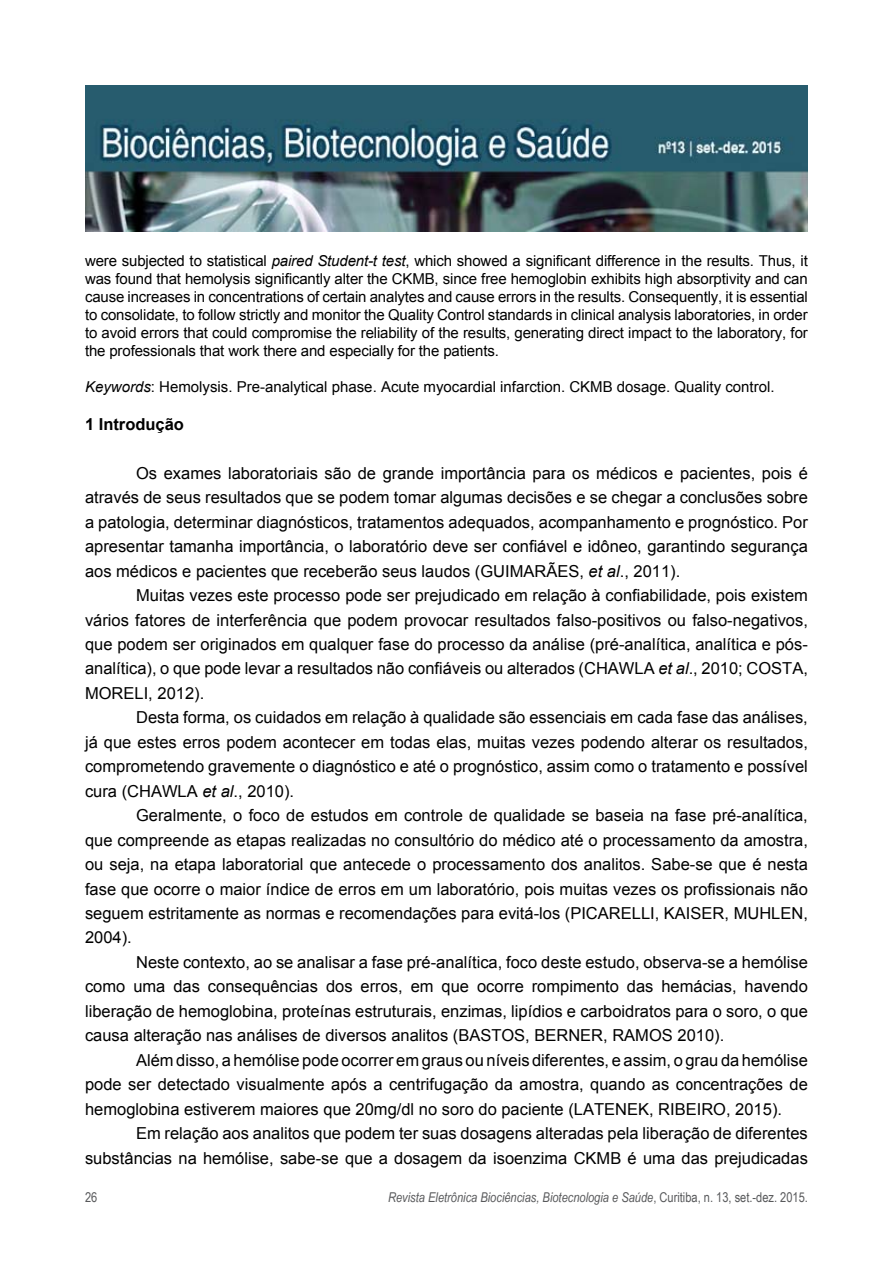
<style>
.page{position:relative;width:893px;height:1263px;background:#fff}
.page>*{position:absolute;margin:0;border:0;box-sizing:border-box;transform-origin:0 0}
.t1{font:16.5px/24.5px "Arial";color:#000;text-align:justify}
.t2{font:700 16.5px "Arial";color:#000}
.t3{font:15px/18px "Arial";color:#000;text-align:justify}
.t4{font:italic 13.5px "Arial Narrow";color:#58595b}
.t5{font:13.5px "Arial Narrow";color:#58595b}
.s1{font-style:italic}
.s2{font-style:normal}
</style>
<div class="page">
<img style="left:85px;top:85px;width:723px;height:146px">
<p class="t3" style="left:85px;top:252px;width:724px">were subjected to statistical <span class="s1">paired Student-t test</span>, which showed a significant difference in the results. Thus, it was found that hemolysis significantly alter the CKMB, since free hemoglobin exhibits high absorptivity and can cause increases in concentrations of certain analytes and cause errors in the results. Consequently, it is essential to consolidate, to follow strictly and monitor the Quality Control standards in clinical analysis laboratories, in order to avoid errors that could compromise the reliability of the results, generating direct impact to the laboratory, for the professionals that work there and especially for the patients.</p>
<p class="t3" style="left:85px;top:378px;width:691px"><span class="s1">Keywords</span>: Hemolysis. Pre-analytical phase. Acute myocardial infarction. CKMB dosage. Quality control.</p>
<p class="t2" style="left:85px;top:413px;width:101px">1 Introdução</p>
<p class="t1" style="left:85px;top:461px;width:724px;text-indent:51px">Os exames laboratoriais são de grande importância para os médicos e pacientes, pois é através de seus resultados que se podem tomar algumas decisões e se chegar a conclusões sobre a patologia, determinar diagnósticos, tratamentos adequados, acompanhamento e prognóstico. Por apresentar tamanha importância, o laboratório deve ser confiável e idôneo, garantindo segurança aos médicos e pacientes que receberão seus laudos (GUIMARÃES, <span class="s1">et al</span>., 2011).</p>
<p class="t1" style="left:85px;top:583px;width:724px;text-indent:51px">Muitas vezes este processo pode ser prejudicado em relação à confiabilidade, pois existem vários fatores de interferência que podem provocar resultados falso-positivos ou falso-negativos, que podem ser originados em qualquer fase do processo da análise (pré-analítica, analítica e pós&shy;analítica), o que pode levar a resultados não confiáveis ou alterados (CHAWLA <span class="s1">et al</span>., 2010; COSTA, MORELI, 2012).</p>
<p class="t1" style="left:85px;top:705px;width:724px;text-indent:51px">Desta forma, os cuidados em relação à qualidade são essenciais em cada fase das análises, já que estes erros podem acontecer em todas elas, muitas vezes podendo alterar os resultados, comprometendo gravemente o diagnóstico e até o prognóstico, assim como o tratamento e possível cura (CHAWLA <span class="s1">et al</span>., 2010).</p>
<p class="t1" style="left:85px;top:803px;width:724px;text-indent:51px">Geralmente, o foco de estudos em controle de qualidade se baseia na fase pré-analítica, que compreende as etapas realizadas no consultório do médico até o processamento da amostra, ou seja, na etapa laboratorial que antecede o processamento dos analitos. Sabe-se que é nesta fase que ocorre o maior índice de erros em um laboratório, pois muitas vezes os profissionais não seguem estritamente as normas e recomendações para evitá-los (PICARELLI, KAISER, MUHLEN, 2004).</p>
<p class="t1" style="left:85px;top:950px;width:724px;text-indent:51px">Neste contexto, ao se analisar a fase pré-analítica, foco deste estudo, observa-se a hemólise como uma das consequências dos erros, em que ocorre rompimento das hemácias, havendo liberação de hemoglobina, proteínas estruturais, enzimas, lipídios e carboidratos para o soro, o que causa alteração nas análises de diversos analitos (BASTOS, BERNER, RAMOS 2010).</p>
<p class="t1" style="left:85px;top:1048px;width:724px;text-indent:51px">Além disso, a hemólise pode ocorrer em graus ou níveis diferentes, e assim, o grau da hemólise pode ser detectado visualmente após a centrifugação da amostra, quando as concentrações de hemoglobina estiverem maiores que 20mg/dl no soro do paciente (LATENEK, RIBEIRO, 2015).</p>
<p class="t1" style="left:85px;top:1121px;width:724px;text-align:right">Em relação aos analitos que podem ter suas dosagens alteradas pela liberação de diferentes substâncias na hemólise, sabe-se que a dosagem da isoenzima CKMB é uma das prejudicadas</p>
<p class="t5" style="left:85px;top:1187px;width:14px">26</p>
<p class="t4" style="left:388px;top:1188px;width:421px">Revista Eletrônica Biociências, Biotecnologia e Saúde<span class="s2">, Curitiba, n. 13, set.-dez. 2015.</span></p>
</div>
